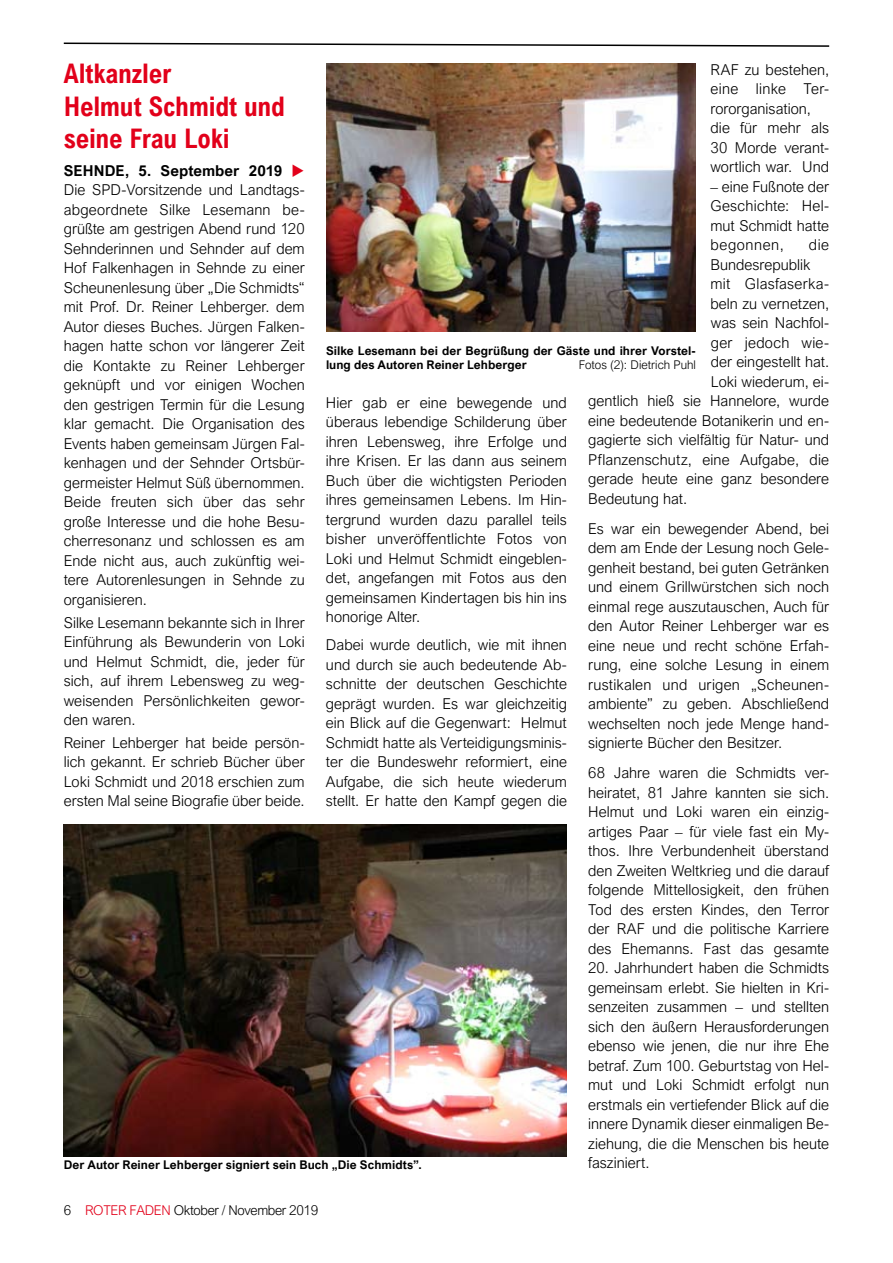
<style>
.page{position:relative;width:893px;height:1263px;background:#fff}
.page>*{position:absolute;margin:0;border:0;box-sizing:border-box;transform-origin:0 0}
.t1{font:700 27px/32.4px "Arial Nova Cond";letter-spacing:-.01em;color:#e2001a}
.t2{font:300 15px/19.5px "Arial Nova";letter-spacing:.005em;color:#000;text-align:justify}
.t3{font:300 13.5px "Arial Nova";letter-spacing:-.025em;color:#000}
.t4{font:700 12px/14.4px "Arial Nova";letter-spacing:.005em;color:#000}
.t5{font:300 12px "Arial Nova";color:#000}
.s1{font-weight:700}
.s2{color:#e2001a}
</style>
<div class="page">
<svg style="left:63px;top:42px;width:767px;height:5px"></svg>
<img style="left:64px;top:825px;width:503px;height:332px">
<img style="left:326px;top:64px;width:370px;height:267px">
<h1 class="t1" style="left:64px;top:57px;width:223px">Altkanzler<br>Helmut Schmidt und seine Frau Loki</h1>
<p class="t2" style="left:64px;top:161px;width:242px"><span class="s1">Sehnde, 5. September 2019</span> <span class="s2">◆ </span>Die SPD-Vorsitzende und Landtags&shy;abgeordnete Silke Lesemann be&shy;grüßte am gestrigen Abend rund 120<br>Sehnderinnen und Sehnder auf dem Hof Falkenhagen in Sehnde zu einer Scheunenlesung über „Die Schmidts“ mit Prof. Dr. Reiner Lehberger. dem Autor dieses Buches. Jürgen Falken&shy;hagen hatte schon vor längerer Zeit die Kontakte zu Reiner Lehberger geknüpft und vor einigen Wochen den gestrigen Termin für die Lesung klar gemacht. Die Organisation des Events haben gemeinsam Jürgen Fal&shy;kenhagen und der Sehnder Ortsbür&shy;germeister Helmut Süß übernommen.<br>Beide freuten sich über das sehr große Interesse und die hohe Besu&shy;cherresonanz und schlossen es am Ende nicht aus, auch zukünftig wei&shy;tere Autorenlesungen in Sehnde zu organisieren.</p>
<p class="t2" style="left:64px;top:613px;width:242px">Silke Lesemann bekannte sich in Ihrer Einführung als Bewunderin von Loki und Helmut Schmidt, die, jeder für sich, auf ihrem Lebensweg zu weg&shy;weisenden Persönlichkeiten gewor&shy;den waren.</p>
<p class="t2" style="left:64px;top:733px;width:242px">Reiner Lehberger hat beide persön&shy;lich gekannt. Er schrieb Bücher über Loki Schmidt und 2018 erschien zum ersten Mal seine Biografie über beide.</p>
<p class="t2" style="left:710px;top:59px;width:120px;text-align:left">RAF zu bestehen, eine linke Ter&shy;rororganisation, die für mehr als<br>30 Morde verant&shy;wortlich war. Und</p>
<p class="t2" style="left:710px;top:176px;width:120px">– eine Fußnote der Geschichte: Hel&shy;mut Schmidt hatte begonnen,</p>
<p class="t2" style="left:809px;top:235px;width:22px">die</p>
<p class="t2" style="left:710px;top:254px;width:101px">Bundesrepublik</p>
<p class="t2" style="left:710px;top:274px;width:120px">mit Glasfaserka-</p>
<p class="t2" style="left:710px;top:293px;width:120px">beln zu vernetzen,</p>
<p class="t2" style="left:711px;top:313px;width:120px">was sein Nachfol-</p>
<p class="t2" style="left:711px;top:332px;width:120px">ger jedoch wie-</p>
<p class="t2" style="left:711px;top:352px;width:120px">der eingestellt hat.</p>
<p class="t2" style="left:711px;top:371px;width:120px">Loki wiederum, ei-</p>
<p class="t2" style="left:588px;top:391px;width:242px">gentlich hieß sie Hannelore, wurde</p>
<p class="t2" style="left:588px;top:410px;width:242px">eine bedeutende Botanikerin und en-</p>
<p class="t2" style="left:588px;top:430px;width:242px">gagierte sich vielfältig für Natur- und</p>
<p class="t2" style="left:588px;top:449px;width:242px">Pflanzenschutz, eine Aufgabe, die</p>
<p class="t2" style="left:588px;top:469px;width:242px">gerade heute eine ganz besondere</p>
<p class="t2" style="left:588px;top:488px;width:101px">Bedeutung hat.</p>
<p class="t2" style="left:588px;top:519px;width:242px">Es war ein bewegender Abend, bei dem am Ende der Lesung noch Gele&shy;genheit bestand, bei guten Getränken und einem Grillwürstchen sich noch einmal rege auszutauschen, Auch für den Autor Reiner Lehberger war es eine neue und recht schöne Erfah&shy;rung, eine solche Lesung in einem rustikalen und urigen „Scheunen&shy;ambiente” zu geben. Abschließend wechselten noch jede Menge hand&shy;signierte Bücher den Besitzer.</p>
<p class="t2" style="left:588px;top:763px;width:242px">68 Jahre waren die Schmidts ver&shy;heiratet, 81 Jahre kannten sie sich.<br>Helmut und Loki waren ein einzig&shy;artiges Paar – für viele fast ein My&shy;thos. Ihre Verbundenheit überstand den Zweiten Weltkrieg und die darauf folgende Mittellosigkeit, den frühen Tod des ersten Kindes, den Terror der RAF und die politische Karriere des Ehemanns. Fast das gesamte</p>
<p class="t2" style="left:588px;top:958px;width:242px">20. Jahrhundert haben die Schmidts gemeinsam erlebt. Sie hielten in Kri&shy;senzeiten zusammen – und stellten sich den äußern Herausforderungen ebenso wie jenen, die nur ihre Ehe betraf. Zum 100. Geburtstag von Hel&shy;mut und Loki Schmidt erfolgt nun erstmals ein vertiefender Blick auf die innere Dynamik dieser einmaligen Be&shy;ziehung, die die Menschen bis heute</p>
<p class="t4" style="left:326px;top:343px;width:371px">Silke Lesemann bei der Begrüßung der Gäste und ihrer Vorstel&shy;lung des Autoren Reiner Lehberger</p>
<p class="t5" style="left:579px;top:358px;width:119px">Fotos (2): Dietrich Puhl</p>
<p class="t2" style="left:326px;top:393px;width:242px">Hier gab er eine bewegende und überaus lebendige Schilderung über ihren Lebensweg, ihre Erfolge und ihre Krisen. Er las dann aus seinem Buch über die wichtigsten Perioden ihres gemeinsamen Lebens. Im Hin&shy;tergrund wurden dazu parallel teils bisher unveröffentlichte Fotos von Loki und Helmut Schmidt eingeblen&shy;det, angefangen mit Fotos aus den gemeinsamen Kindertagen bis hin ins honorige Alter.</p>
<p class="t2" style="left:326px;top:635px;width:242px">Dabei wurde deutlich, wie mit ihnen und durch sie auch bedeutende Ab&shy;schnitte der deutschen Geschichte geprägt wurden. Es war gleichzeitig ein Blick auf die Gegenwart: Helmut Schmidt hatte als Verteidigungsminis&shy;ter die Bundeswehr reformiert, eine Aufgabe, die sich heute wiederum stellt. Er hatte den Kampf gegen die</p>
<p class="t4" style="left:64px;top:1158px;width:359px">Der Autor Reiner Lehberger signiert sein Buch „Die Schmidts”.</p>
<p class="t2" style="left:588px;top:1153px;width:63px">fasziniert.</p>
<p class="t3" style="left:64px;top:1203px;width:256px">6 <span class="s2">ROTER FADEN</span> Oktober / November 2019</p>
</div>
